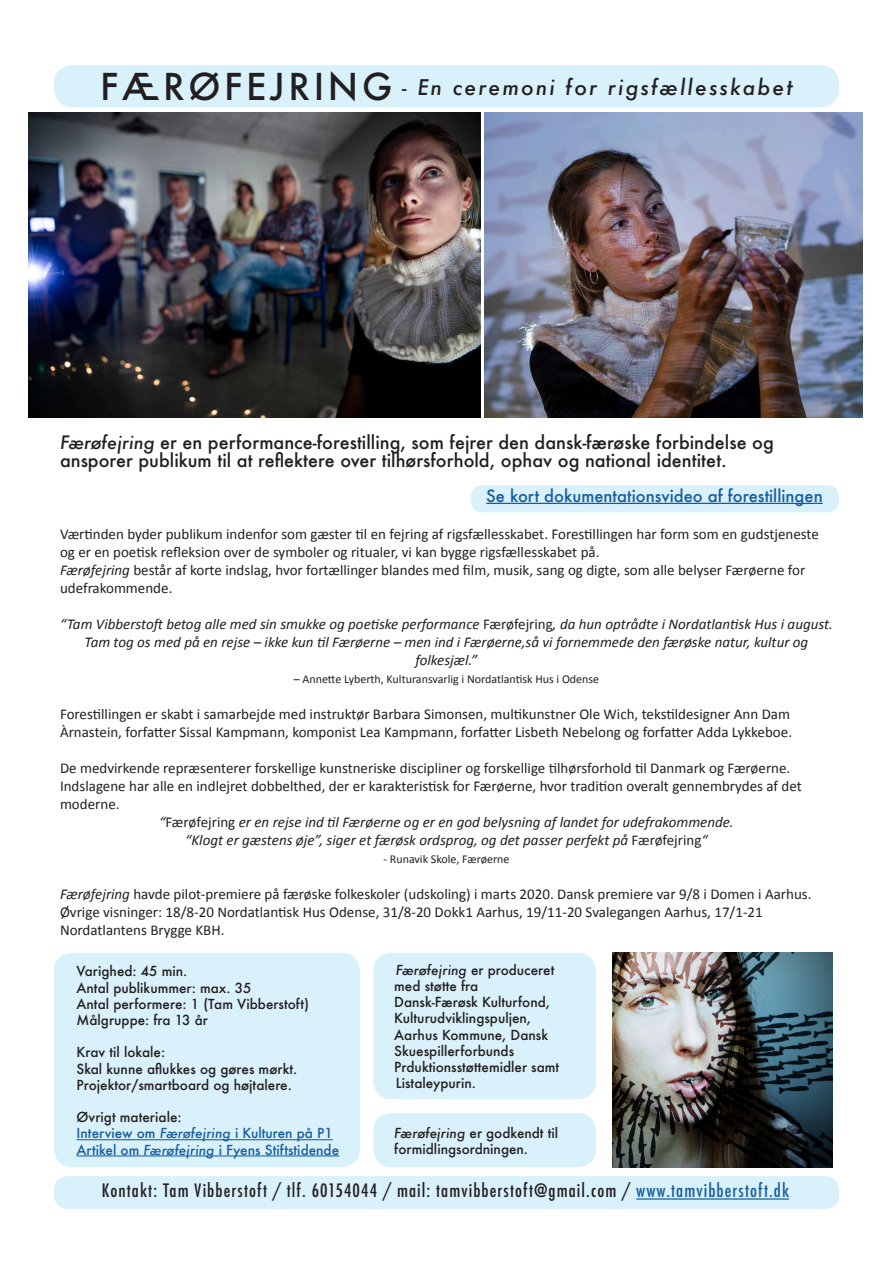
<style>
.page{position:relative;width:893px;height:1263px;background:#fff}
.page>*{position:absolute;margin:0;border:0;box-sizing:border-box;transform-origin:0 0}
.Paragraph_Style_1{font:italic 500 21px "Futura";letter-spacing:.1em;color:#231f20}
.t1{font:500 18px/18px "Futura";color:#231f20}
.t2{font:500 condensed 18px "Futura";letter-spacing:.06em;color:#231f20}
.t3{font:500 16.5px "Futura";color:#175d9e}
.t4{font:15px/18px "Calibri";color:#231f20}
.t5{font:italic 15px/18px "Calibri";color:#231f20;text-align:center}
.t6{font:500 13.5px/16.2px "Futura";color:#231f20}
.t7{font:500 13.5px "Futura";color:#175d9e}
.t8{font:12px "Calibri";color:#231f20}
.s1{font-style:normal;font-size:36px}
.s2{font-style:italic}
.s3{font-style:normal}
.s4{color:#175d9e}
</style>
<div class="page">
<div style="left:54px;top:65px;width:785px;height:42px;background:#d9f1fb;border-radius:18px"></div>
<img style="left:485px;top:112px;width:377px;height:305px">
<div style="left:54px;top:953px;width:306px;height:214px;background:#d9f1fb;border-radius:18px"></div>
<hr style="left:76px;top:1139px;width:257px;height:1px;background:#175d9e">
<hr style="left:76px;top:1155px;width:263px;height:1px;background:#175d9e">
<div style="left:54px;top:1176px;width:785px;height:33px;background:#d9f1fb;border-radius:13px"></div>
<hr style="left:636px;top:1198px;width:153px;height:1px;background:#175d9e">
<img style="left:28px;top:112px;width:452px;height:305px">
<img style="left:612px;top:952px;width:220px;height:215px">
<div style="left:471px;top:485px;width:368px;height:27px;background:#d9f1fb;border-radius:12px"></div>
<hr style="left:486px;top:503px;width:337px;height:1px;background:#175d9e">
<div style="left:373px;top:953px;width:223px;height:146px;background:#d9f1fb;border-radius:18px"></div>
<div style="left:373px;top:1113px;width:223px;height:54px;background:#d9f1fb;border-radius:18px"></div>
<p class="Paragraph_Style_1" style="left:100px;top:73px;width:694px"><span class="s1">FÆRØFEJRING</span> - En ceremoni for rigsfællesskabet</p>
<p class="t1" style="left:60px;top:433px;width:715px"><span class="s2">Færøfejring</span> er en performance-forestilling, som fejrer den dansk-færøske forbindelse og ansporer publikum til at reflektere over tilhørsforhold, ophav og national identitet.</p>
<p class="t3" style="left:486px;top:484px;width:338px">Se kort dokumentationsvideo af forestillingen</p>
<p class="t4" style="left:60px;top:525px;width:760px">Værtinden byder publikum indenfor som gæster til en fejring af rigsfællesskabet. Forestillingen har form som en gudstjeneste og er en poetisk refleksion over de symboler og ritualer, vi kan bygge rigsfællesskabet på.</p>
<p class="t4" style="left:60px;top:561px;width:747px"><span class="s2">Færøfejring</span> består af korte indslag, hvor fortællinger blandes med film, musik, sang og digte, som alle belyser Færøerne for udefrakommende.</p>
<p class="t5" style="left:60px;top:615px;width:774px">“Tam Vibberstoft betog alle med sin smukke og poetiske performance <span class="s3">Færøfejring</span>, da hun optrådte i Nordatlantisk Hus i august.</p>
<p class="t5" style="left:85px;top:633px;width:725px">Tam tog os med på en rejse – ikke kun til Færøerne – men ind i Færøerne,så vi fornemmede den færøske natur, kultur og folkesjæl.”</p>
<p class="t8" style="left:294px;top:672px;width:307px">– Annette Lyberth, Kulturansvarlig i Nordatlantisk Hus i Odense</p>
<p class="t4" style="left:60px;top:705px;width:734px">Forestillingen er skabt i samarbejde med instruktør Barbara Simonsen, multikunstner Ole Wich, tekstildesigner Ann Dam<br>Àrnastein, forfatter Sissal Kampmann, komponist Lea Kampmann, forfatter Lisbeth Nebelong og forfatter Adda Lykkeboe.</p>
<p class="t4" style="left:60px;top:759px;width:743px">De medvirkende repræsenterer forskellige kunstneriske discipliner og forskellige tilhørsforhold til Danmark og Færøerne.<br>Indslagene har alle en indlejret dobbelthed, der er karakteristisk for Færøerne, hvor tradition overalt gennembrydes af det moderne.</p>
<p class="t5" style="left:159px;top:813px;width:576px">“<span class="s3">Færøfejring</span> er en rejse ind til Færøerne og er en god belysning af landet for udefrakommende.</p>
<p class="t5" style="left:185px;top:831px;width:524px">“Klogt er gæstens øje”, siger et færøsk ordsprog, og det passer perfekt på <span class="s3">Færøfejring</span>“</p>
<p class="t8" style="left:383px;top:852px;width:127px">- Runavik Skole, Færøerne</p>
<p class="t4" style="left:60px;top:885px;width:753px"><span class="s2">Færøfejring</span> havde pilot-premiere på færøske folkeskoler (udskoling) i marts 2020. Dansk premiere var 9/8 i Domen i Aarhus.</p>
<p class="t4" style="left:60px;top:903px;width:704px">Øvrige visninger: 18/8-20 Nordatlantisk Hus Odense, 31/8-20 Dokk1 Aarhus, 19/11-20 Svalegangen Aarhus, 17/1-21<br>Nordatlantens Brygge KBH.</p>
<p class="t6" style="left:76px;top:963px;width:112px">Varighed: 45 min.</p>
<p class="t6" style="left:76px;top:979px;width:176px">Antal publikummer: max. 35</p>
<p class="t6" style="left:76px;top:995px;width:234px">Antal performere: 1 (Tam Vibberstoft)</p>
<p class="t6" style="left:76px;top:1012px;width:133px">Målgruppe: fra 13 år</p>
<p class="t6" style="left:76px;top:1044px;width:90px">Krav til lokale:</p>
<p class="t6" style="left:76px;top:1060px;width:222px">Skal kunne aflukkes og gøres mørkt.</p>
<p class="t6" style="left:76px;top:1076px;width:217px">Projektor/smartboard og højtalere.</p>
<p class="t6" style="left:76px;top:1109px;width:107px">Øvrigt materiale:</p>
<p class="t7" style="left:76px;top:1124px;width:258px">Interview om <span class="s2">Færøfejring</span> i Kulturen på P1</p>
<p class="t7" style="left:76px;top:1140px;width:264px">Artikel om <span class="s2">Færøfejring</span> i Fyens Stiftstidende</p>
<p class="t2" style="left:102px;top:1179px;width:689px">Kontakt: Tam Vibberstoft / tlf. 60154044 / mail: tamvibberstoft@gmail.com / <span class="s4">www.tamvibberstoft.dk</span></p>
<p class="t6" style="left:394px;top:961px;width:162px"><span class="s2">Færøfejring</span> er produceret med støtte fra</p>
<p class="t6" style="left:394px;top:994px;width:166px">Dansk-Færøsk Kulturfond,<br>Kulturudviklingspuljen,<br>Aarhus Kommune, Dansk<br>Skuespillerforbunds<br>Prduktionsstøttemidler samt<br>Listaleypurin.</p>
<p class="t6" style="left:394px;top:1124px;width:165px"><span class="s2">Færøfejring</span> er godkendt til formidlingsordningen.</p>
</div>
